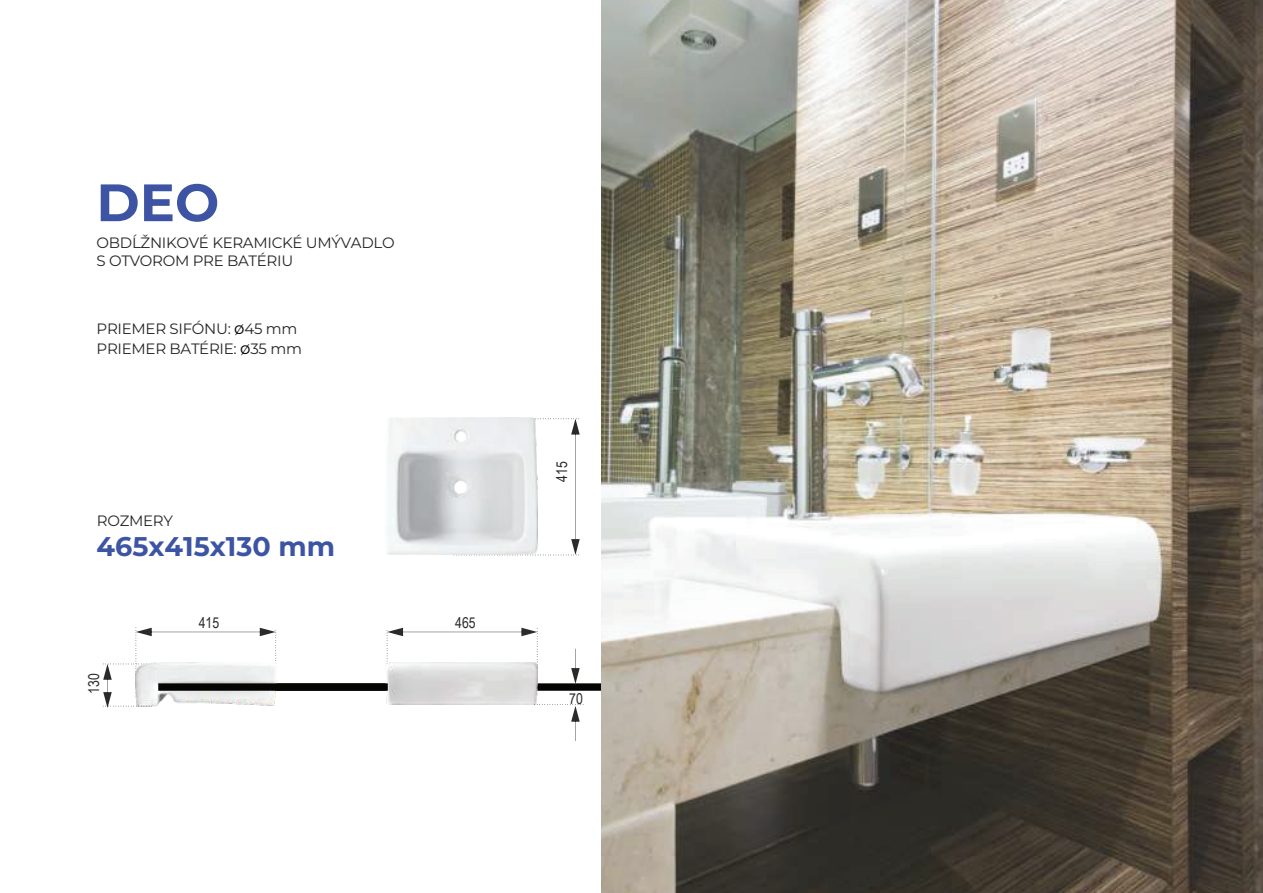
<style>
.page{position:relative;width:1263px;height:893px;background:#fff}
.page>*{position:absolute;margin:0;border:0;box-sizing:border-box;transform-origin:0 0}
.t1{font:100 52.5px "Montserrat";color:#3d54a4}
.t2{font:100 27px "Montserrat";color:#3d54a4}
.t3{font:100 15px/18px "Montserrat";letter-spacing:-.02em;color:#262727}
.t4{font:15px "Arial Narrow";color:#2a2a28}
.s1{font-size:16.5px;color:#050504}
</style>
<div class="page">
<svg style="left:453px;top:418px;width:127px;height:138px"></svg>
<svg style="left:537px;top:683px;width:64px;height:8px"></svg>
<svg style="left:387px;top:627px;width:151px;height:52px"></svg>
<img style="left:386px;top:663px;width:151px;height:42px">
<img style="left:387px;top:418px;width:74px;height:137px">
<img style="left:461px;top:418px;width:77px;height:137px">
<svg style="left:276px;top:683px;width:112px;height:8px"></svg>
<svg style="left:102px;top:627px;width:174px;height:81px"></svg>
<svg style="left:533px;top:704px;width:50px;height:37px"></svg>
<svg style="left:571px;top:649px;width:9px;height:35px"></svg>
<img style="left:601px;top:0;width:662px;height:893px">
<h1 class="t1" style="left:96px;top:168px;width:124px">DEO</h1>
<p class="t3" style="left:97px;top:234px;width:299px">OBDĹŽNIKOVÉ KERAMICKÉ UMÝVADLO<br>S OTVOROM PRE BATÉRIU</p>
<p class="t3" style="left:97px;top:319px;width:207px;line-height:19.8px">PRIEMER SIFÓNU: <span class="s1">ø</span>45 mm<br>PRIEMER BATÉRIE: <span class="s1">ø</span>35 mm</p>
<p class="t3" style="left:97px;top:511px;width:78px">ROZMERY</p>
<h2 class="t2" style="left:97px;top:529px;width:240px">465x415x130 mm</h2>
<p class="t4" style="left:83px;top:694px;width:22px;rotate:-90deg">130</p>
<p class="t4" style="left:199px;top:611px;width:22px">415</p>
<p class="t4" style="left:455px;top:611px;width:22px">465</p>
<p class="t4" style="left:551px;top:482px;width:22px;rotate:-90deg">415</p>
<p class="t4" style="left:569px;top:687px;width:15px">70</p>
</div>
